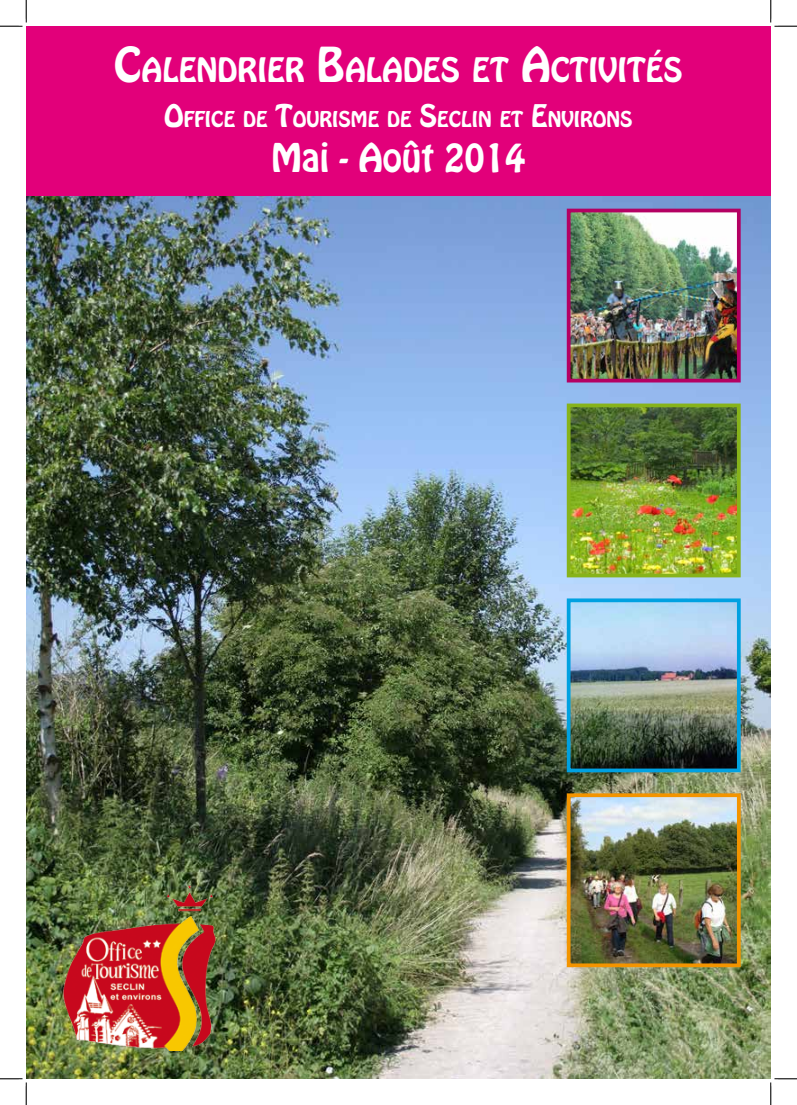
<style>
.page{position:relative;width:797px;height:1105px;background:#fff}
.page>*{position:absolute;margin:0;border:0;box-sizing:border-box;transform-origin:0 0}
.t1{font:35px "Hobo Std";color:#fff}
.t2{font:29.75px "Hobo Std";color:#fff}
.t3{font:19.25px "Hobo Std";color:#fff}
.s1{font-size:42.5px}
.s2{font-size:27.5px}
</style>
<div class="page">
<div style="left:26px;top:26px;width:744px;height:170px;background:#e2007a"></div>
<img style="left:26px;top:196px;width:744px;height:883px">
<img style="left:572px;top:214px;width:163px;height:163px">
<div style="left:567px;top:209px;width:173px;height:173px;border:4px solid #b40062"></div>
<img style="left:572px;top:409px;width:163px;height:163px">
<div style="left:567px;top:404px;width:173px;height:173px;border:4px solid #87b31a"></div>
<img style="left:572px;top:603px;width:163px;height:164px">
<div style="left:567px;top:598px;width:173px;height:174px;border:4px solid #00a1e1"></div>
<img style="left:572px;top:798px;width:163px;height:164px">
<div style="left:567px;top:793px;width:173px;height:174px;border:4px solid #f39400"></div>
<img style="left:51px;top:880px;width:170px;height:170px">
<svg style="left:0;top:0;width:27px;height:27px"></svg>
<svg style="left:0;top:1078px;width:27px;height:27px"></svg>
<svg style="left:770px;top:0;width:27px;height:27px"></svg>
<svg style="left:770px;top:1078px;width:27px;height:27px"></svg>
<h2 class="t2" style="left:114px;top:49px;width:570px"><span class="s1">C</span>ALENDRIER <span class="s1">B</span>ALADES ET <span class="s1">A</span>CTIVITÉS</h2>
<p class="t3" style="left:164px;top:106px;width:470px"><span class="s2">O</span>FFICE DE <span class="s2">T</span>OURISME DE <span class="s2">S</span>ECLIN ET <span class="s2">E</span>NVIRONS</p>
<h1 class="t1" style="left:271px;top:133px;width:255px">Mai - Août 2014</h1>
</div>
